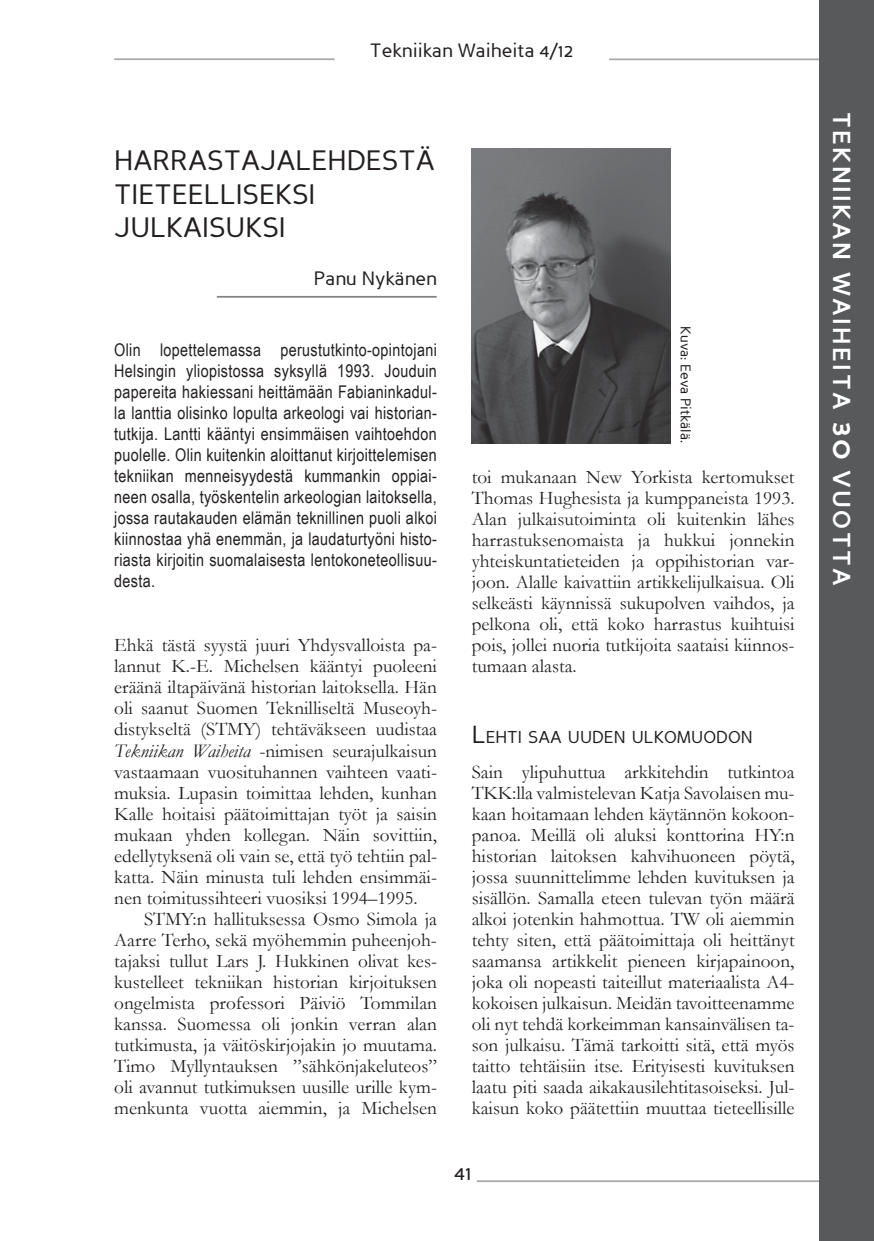
<style>
.page{position:relative;width:874px;height:1241px;background:#fff}
.page>*{position:absolute;margin:0;border:0;box-sizing:border-box;transform-origin:0 0}
.t1{font:28px/33.6px "Perspective Sans";color:#231f20}
.t2{font:700 24.5px "Perspective Sans";letter-spacing:.1em;color:#fff}
.t3{font:21px "Perspective Sans";color:#231f20}
.t4{font:19.25px/21px "Garamond";color:#231f20;text-align:justify}
.t5{font:19.25px "Perspective Sans";color:#231f20}
.t6{font:17.5px/21px "Arial Narrow";letter-spacing:.02em;color:#231f20;text-align:justify}
.t7{font:17.15px "Perspective Sans";color:#231f20}
.t8{font:14px "Perspective Sans";color:#231f20}
.s1{font-style:italic}
.s2{font-size:24.5px}
.s3{font-size:29.75px}
</style>
<div class="page">
<hr style="left:476px;top:1180px;width:397px;height:1px;background:#a7a9ac">
<hr style="left:608px;top:58px;width:265px;height:2px;background:#a7a9ac">
<hr style="left:114px;top:58px;width:220px;height:2px;background:#a7a9ac">
<div style="left:819px;top:0;width:54px;height:1240px;background:#58595b"></div>
<img style="left:471px;top:149px;width:198px;height:295px">
<hr style="left:217px;top:296px;width:219px;height:1px;background:#808285">
<p class="t5" style="left:370px;top:42px;width:205px">Tekniikan Waiheita 4/12</p>
<h1 class="t1" style="left:114px;top:146px;width:322px">HARRASTAJALEHDESTÄ<br>TIETEELLISEKSI<br>JULKAISUKSI</h1>
<p class="t5" style="left:314px;top:271px;width:125px">Panu Nykänen</p>
<p class="t6" style="left:114px;top:339px;width:324px">Olin lopettelemassa perustutkinto-opintojani Helsingin yliopistossa syksyllä 1993. Jouduin papereita hakiessani heittämään Fabianinkadul&shy;la lanttia olisinko lopulta arkeologi vai historian&shy;tutkija. Lantti kääntyi ensimmäisen vaihtoehdon puolelle. Olin kuitenkin aloittanut kirjoittelemisen tekniikan menneisyydestä kummankin oppiai&shy;neen osalla, työskentelin arkeologian laitoksella, jossa rautakauden elämän teknillinen puoli alkoi kiinnostaa yhä enemmän, ja laudaturtyöni histo&shy;riasta kirjoitin suomalaisesta lentokoneteollisuu&shy;desta.</p>
<p class="t4" style="left:114px;top:635px;width:324px">Ehkä tästä syystä juuri Yhdysvalloista pa&shy;lannut K.-E. Michelsen kääntyi puoleeni eräänä iltapäivänä historian laitoksella. Hän oli saanut Suomen Teknilliseltä Museoyh&shy;distykseltä (STMY) tehtäväkseen uudistaa <span class="s1">Tekniikan Waiheita</span> -nimisen seurajulkaisun vastaamaan vuosituhannen vaihteen vaati&shy;muksia. Lupasin toimittaa lehden, kunhan Kalle hoitaisi päätoimittajan työt ja saisin mukaan yhden kollegan. Näin sovittiin, edellytyksenä oli vain se, että työ tehtiin pal&shy;katta. Näin minusta tuli lehden ensimmäi&shy;nen toimitussihteeri vuosiksi 1994–1995.</p>
<p class="t4" style="left:114px;top:908px;width:324px;text-indent:30px">STMY:n hallituksessa Osmo Simola ja Aarre Terho, sekä myöhemmin puheenjoh&shy;tajaksi tullut Lars J. Hukkinen olivat kes&shy;kustelleet tekniikan historian kirjoituksen ongelmista professori Päiviö Tommilan kanssa. Suomessa oli jonkin verran alan tutkimusta, ja väitöskirjojakin jo muutama.<br>Timo Myllyntauksen ”sähkönjakeluteos” oli avannut tutkimuksen uusille urille kym&shy;menkunta vuotta aiemmin, ja Michelsen</p>
<p class="t8" style="left:691px;top:326px;width:118px;rotate:90deg">Kuva: Eeva Pitkälä.</p>
<p class="t4" style="left:471px;top:467px;width:324px">toi mukanaan New Yorkista kertomukset Thomas Hughesista ja kumppaneista 1993.<br>Alan julkaisutoiminta oli kuitenkin lähes harrastuksenomaista ja hukkui jonnekin yhteiskuntatieteiden ja oppihistorian var&shy;joon. Alalle kaivattiin artikkelijulkaisua. Oli selkeästi käynnissä sukupolven vaihdos, ja pelkona oli, että koko harrastus kuihtuisi pois, jollei nuoria tutkijoita saataisi kiinnos&shy;tumaan alasta.</p>
<p class="t7" style="left:471px;top:730px;width:282px"><span class="s2">L</span>EHTI SAA UUDEN ULKOMUODON</p>
<p class="t4" style="left:471px;top:761px;width:324px">Sain ylipuhuttua arkkitehdin tutkintoa TKK:lla valmistelevan Katja Savolaisen mu&shy;kaan hoitamaan lehden käytännön kokoon&shy;panoa. Meillä oli aluksi konttorina HY:n historian laitoksen kahvihuoneen pöytä, jossa suunnittelimme lehden kuvituksen ja sisällön. Samalla eteen tulevan työn määrä alkoi jotenkin hahmottua. TW oli aiemmin tehty siten, että päätoimittaja oli heittänyt saamansa artikkelit pieneen kirjapainoon, joka oli nopeasti taiteillut materiaalista A4- kokoisen julkaisun. Meidän tavoitteenamme oli nyt tehdä korkeimman kansainvälisen ta&shy;son julkaisu. Tämä tarkoitti sitä, että myös taitto tehtäisiin itse. Erityisesti kuvituksen laatu piti saada aikakausilehtitasoiseksi. Jul&shy;kaisun koko päätettiin muuttaa tieteellisille</p>
<p class="t3" style="left:454px;top:1164px;width:19px">41</p>
<p class="t2" style="left:851px;top:112px;width:476px;rotate:90deg">TEKNIIKAN WAIHEITA <span class="s3">30</span> VUOTTA</p>
</div>
